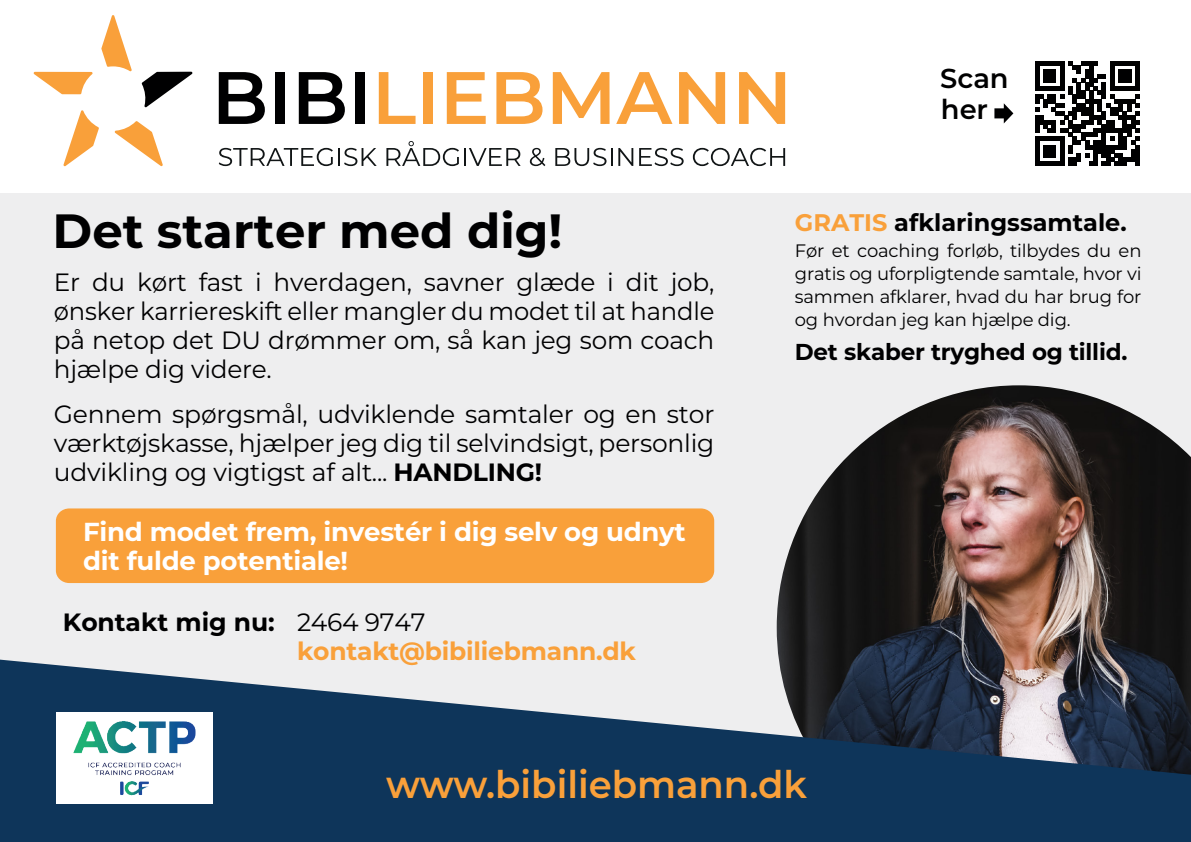
<style>
.page{position:relative;width:1191px;height:842px;background:#fff}
.page>*{position:absolute;margin:0;border:0;box-sizing:border-box;transform-origin:0 0}
.t1{font:700 48px "Montserrat";color:#000001}
.t2{font:600 38px "Montserrat";color:#f9a03a}
.t3{font:600 27.4px/30.6px "Montserrat";color:#000001}
.t4{font:700 26px/29px "Montserrat";letter-spacing:-.01em;color:#fff}
.t5{font:25px/29px "Montserrat";letter-spacing:-.01em;color:#000001;text-align:justify}
.t6{font:700 25px/29px "Montserrat";letter-spacing:-.01em;color:#f9a03a}
.t7{font:700 24px "Montserrat";color:#000001}
.t8{font:700 23px "Montserrat";letter-spacing:-.01em;color:#000001}
.t9{font:18px/23px "Montserrat";letter-spacing:-.01em;color:#000001;text-align:justify}
.s1{color:#f9a03a}
.s2{font-weight:700}
.s3{color:#000001}
.s4{font-weight:400;color:#000001}
</style>
<div class="page">
<div style="left:0;top:193px;width:1191px;height:631px;background:#eeeeef"></div>
<img style="left:776px;top:385px;width:415px;height:275px">
<svg style="left:0;top:660px;width:1191px;height:182px;fill:#0e355a"></svg>
<div style="left:56px;top:508px;width:658px;height:75px;background:#f9a03a;border-radius:13px"></div>
<svg style="left:994px;top:103px;width:19px;height:20px"></svg>
<svg style="left:219px;top:72px;width:46px;height:52px"></svg>
<div style="left:275px;top:72px;width:10px;height:52px;background:#000001"></div>
<svg style="left:299px;top:72px;width:46px;height:52px"></svg>
<div style="left:355px;top:72px;width:10px;height:52px;background:#000001"></div>
<svg style="left:379px;top:72px;width:36px;height:52px"></svg>
<div style="left:423px;top:72px;width:10px;height:52px;background:#f9a03a"></div>
<svg style="left:447px;top:72px;width:39px;height:52px"></svg>
<svg style="left:496px;top:72px;width:46px;height:52px"></svg>
<svg style="left:553px;top:72px;width:56px;height:52px"></svg>
<svg style="left:616px;top:72px;width:56px;height:52px"></svg>
<svg style="left:679px;top:72px;width:46px;height:52px"></svg>
<svg style="left:739px;top:72px;width:46px;height:52px"></svg>
<svg style="left:114px;top:121px;width:49px;height:46px"></svg>
<svg style="left:33px;top:72px;width:60px;height:22px"></svg>
<svg style="left:101px;top:15px;width:31px;height:57px"></svg>
<svg style="left:63px;top:110px;width:36px;height:57px"></svg>
<svg style="left:142px;top:72px;width:51px;height:36px"></svg>
<svg style="left:219px;top:148px;width:158px;height:18px"></svg>
<svg style="left:386px;top:141px;width:134px;height:25px"></svg>
<svg style="left:530px;top:148px;width:15px;height:18px"></svg>
<svg style="left:555px;top:148px;width:57px;height:18px"></svg>
<svg style="left:618px;top:148px;width:15px;height:18px"></svg>
<svg style="left:639px;top:148px;width:44px;height:18px"></svg>
<svg style="left:693px;top:148px;width:92px;height:18px"></svg>
<svg style="left:1035px;top:61px;width:104px;height:105px"></svg>
<div style="left:56px;top:712px;width:157px;height:91px;background:#fff"></div>
<img style="left:73px;top:721px;width:123px;height:75px">
<p class="t3" style="left:940px;top:62px;width:70px">Scan her</p>
<p class="t1" style="left:52px;top:196px;width:511px">Det starter med dig!</p>
<p class="t7" style="left:795px;top:205px;width:333px"><span class="s1">GRATIS</span> afklaringssamtale.</p>
<p class="t9" style="left:795px;top:238px;width:348px">Før et coaching forløb, tilbydes du en gratis og uforpligtende samtale, hvor vi sammen afklarer, hvad du har brug for og hvordan jeg kan hjælpe dig.</p>
<p class="t8" style="left:795px;top:335px;width:334px">Det skaber tryghed og tillid.</p>
<p class="t5" style="left:54px;top:267px;width:662px">Er du kørt fast i hverdagen, savner glæde i dit job, ønsker karriereskift eller mangler du modet til at handle på netop det DU drømmer om, så kan jeg som coach hjælpe dig videre.</p>
<p class="t5" style="left:54px;top:399px;width:662px">Gennem spørgsmål, udviklende samtaler og en stor værktøjskasse, hjælper jeg dig til selvindsigt, personlig udvikling og vigtigst af alt... <span class="s2">HANDLING!</span></p>
<p class="t4" style="left:83px;top:516px;width:604px">Find modet frem, investér i dig selv og udnyt dit fulde potentiale!</p>
<p class="t6" style="left:297px;top:607px;width:340px;text-indent:-234px"><span class="s3">Kontakt mig nu:</span> <span class="s4">2464 9747 </span>kontakt@bibiliebmann.dk</p>
<p class="t2" style="left:386px;top:758px;width:422px">www.bibiliebmann.dk</p>
</div>
